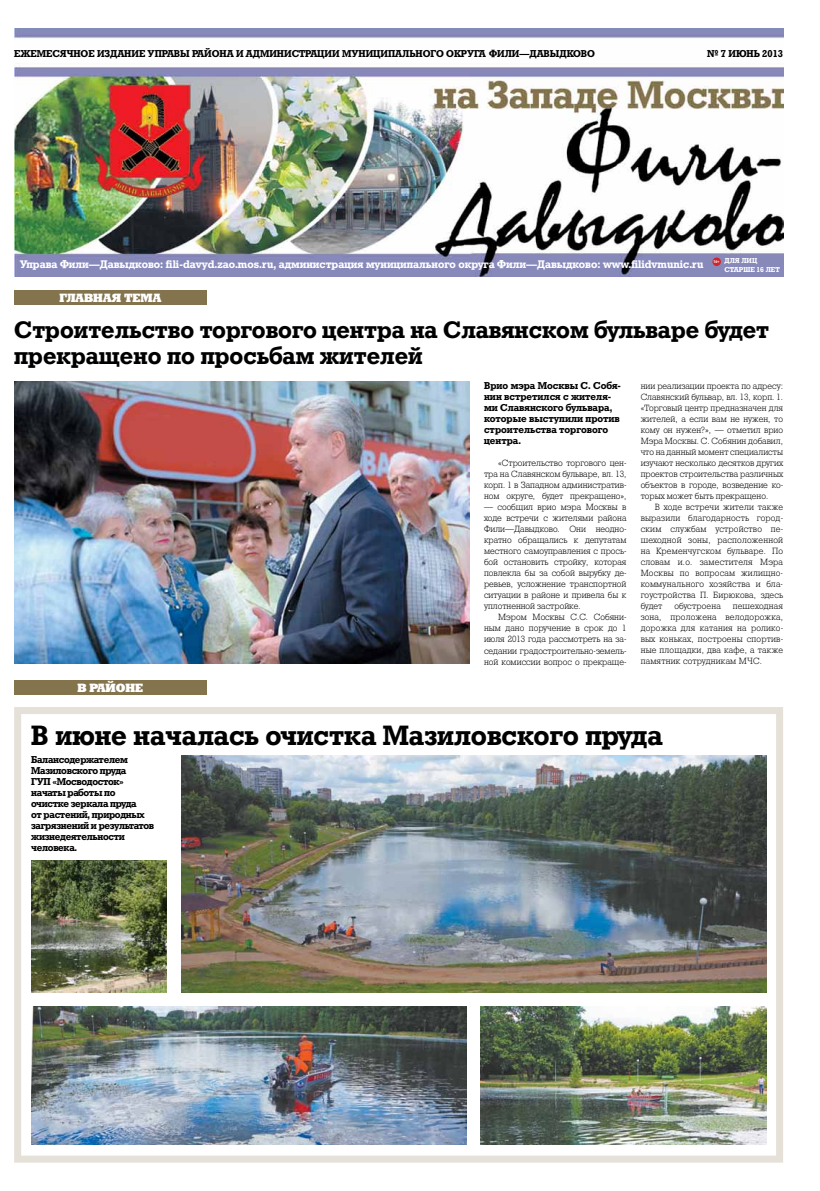
<style>
.page{position:relative;width:820px;height:1191px;background:#fff}
.page>*{position:absolute;margin:0;border:0;box-sizing:border-box;transform-origin:0 0}
.t1{font:27.9px "Geo Slb 712 Bold CBT";color:#000}
.t2{font:23.9px/26px "Geo Slb 712 Bold CBT";color:#000}
.t3{font:12px "Geo Slb 712 XBCBT";color:#fff}
.t4{font:11px "Geo Slb 712 Bold CBT";color:#fff}
.t5{font:10px/11px "Geo Slb 712 Bold CBT";color:#000}
.t6{font:10px/11px "Geo Slb 712 Bold CBT";letter-spacing:-.03em;color:#000}
.t7{font:9px/11px "Geo Slb 712 Light CBT";color:#000;text-align:justify}
.t8{font:9px "Geo Slb 712 Light CBT";letter-spacing:.02em;color:#000}
.t9{font:7.2px "Geo Slb 712 Bold CBT";color:#fff}
.t10{font:700 condensed 4.3px "Myriad Pro";color:#fff}
</style>
<div class="page">
<div style="left:14px;top:291px;width:192px;height:14px;background:#84744d"></div>
<div style="left:14px;top:680px;width:192px;height:14px;background:#84744d"></div>
<div style="left:14px;top:707px;width:768px;height:455px;border:7px solid #e6e1d8"></div>
<img style="left:14px;top:28px;width:768px;height:248px">
<div style="left:712px;top:257px;width:8px;height:9px;background:#d2232a;border-radius:50%"></div>
<img style="left:14px;top:382px;width:455px;height:281px">
<img style="left:31px;top:860px;width:136px;height:132px">
<img style="left:181px;top:755px;width:584px;height:237px">
<img style="left:31px;top:1006px;width:435px;height:138px">
<img style="left:480px;top:1006px;width:285px;height:138px">
<p class="t5" style="left:14px;top:48px;width:248px">ЕЖЕМЕСЯЧНОЕ ИЗДАНИЕ УПРАВЫ РАЙОНА И Админис</p>
<p class="t6" style="left:299px;top:48px;width:52px">трациИ муни</p>
<p class="t6" style="left:373px;top:48px;width:16px">ципа</p>
<p class="t5" style="left:402px;top:48px;width:143px">льного округа Фили—Давыд</p>
<p class="t6" style="left:566px;top:48px;width:15px">ково</p>
<p class="t5" style="left:707px;top:48px;width:77px">№ 7 июнь 2013</p>
<p class="t9" style="left:724px;top:256px;width:34px">ДЛЯ ЛИЦ</p>
<p class="t4" style="left:20px;top:257px;width:685px">Управа Фили—Давыдково: fili-davyd.zao.mos.ru, администрация муниципального округа Фили—Давыдково: www.filidvmunic.ru</p>
<p class="t9" style="left:724px;top:265px;width:56px">СТАРШЕ 16 ЛЕТ</p>
<p class="t10" style="left:713px;top:259px;width:8px">16+</p>
<h3 class="t3" style="left:59px;top:291px;width:103px">главная тема</h3>
<h2 class="t2" style="left:14px;top:317px;width:756px">Строительство торгового центра на Славянском бульваре будет прекращено по просьбам жителей</h2>
<h3 class="t3" style="left:77px;top:681px;width:67px">в районе</h3>
<p class="t5" style="left:484px;top:380px;width:138px">Врио мэра Москвы С. Собя&shy;нин встретился с жителя&shy;ми Славянского бульвара, которые выступили против строительства торгового центра.</p>
<p class="t7" style="left:484px;top:458px;width:144px;text-indent:14px">«Строительство торгового цен&shy;тра на Славянском бульваре, вл. 13, корп. 1 в Западном административ&shy;ном округе, будет прекращено»,</p>
<p class="t7" style="left:484px;top:502px;width:144px">— сообщил врио мэра Москвы в ходе встречи с жителями района Фили—Давыдково. Они неодно&shy;кратно обращались к депутатам местного самоуправления с прось&shy;бой остановить стройку, которая повлекла бы за собой вырубку де&shy;ревьев, усложнение транспортной ситуации в районе и привела бы к уплотненной застройке.</p>
<p class="t7" style="left:484px;top:612px;width:144px;text-indent:14px">Мэром Москвы С.С. Собяни&shy;ным дано поручение в срок до 1 июля 2013 года рассмотреть на за&shy;седании градостроительно-земель&shy;ной комиссии вопрос о прекраще-</p>
<p class="t7" style="left:640px;top:380px;width:144px">нии реализации проекта по адресу:<br>Славянский бульвар, вл. 13, корп. 1. «Торговый центр предназначен для жителей, а если вам не нужен, то кому он нужен?», — отметил врио Мэра Москвы. С. Собянин добавил, что на данный момент специалисты изучают несколько десятков других проектов строительства различных объектов в городе, возведение ко&shy;торых может быть прекращено.</p>
<p class="t7" style="left:640px;top:501px;width:144px;text-indent:14px">В ходе встречи жители также выразили благодарность город&shy;ским службам устройство пе&shy;шеходной зоны, расположенной на Кременчугском бульваре. По словам и.о. заместителя Мэра Москвы по вопросам жилищно&shy;коммунального хозяйства и бла&shy;гоустройства П. Бирюкова, здесь будет</p>
<p class="t8" style="left:674px;top:600px;width:48px">обустроена</p>
<p class="t7" style="left:640px;top:600px;width:144px;text-indent:92px">пешеходная зона, проложена велодорожка, дорожка для катания на ролико&shy;вых коньках, построены спортив&shy;ные площадки, два кафе, а также памятник сотрудникам МЧС.</p>
<h1 class="t1" style="left:31px;top:719px;width:632px">В июне началась очистка Мазиловского пруда</h1>
<p class="t6" style="left:31px;top:754px;width:124px">Балансодержателем<br>Мазиловского пруда<br>ГУП «Мосводосток» начаты работы по очистке зеркала пруда<br>от растений, природных загрязнений и результатов жизнедеятельности человека.</p>
</div>
